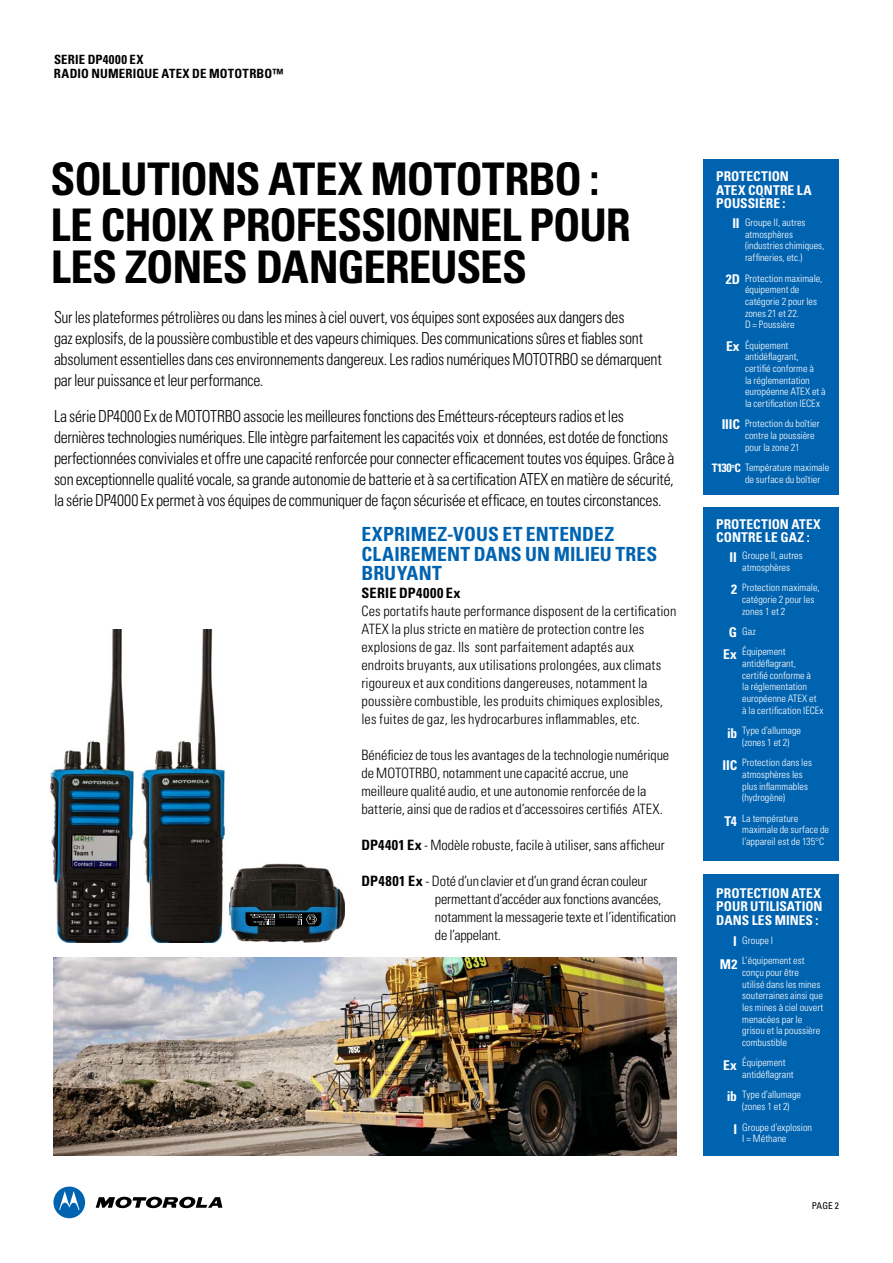
<style>
.page{position:relative;width:893px;height:1263px;background:#fff}
.page>*{position:absolute;margin:0;border:0;box-sizing:border-box;transform-origin:0 0}
.t1{font:700 condensed 45px/42px "Univers";letter-spacing:-.02em;color:#000}
.t2{font:700 condensed 19.5px/19.5px "Univers";letter-spacing:.01em;color:#0063b0}
.t3{font:300 condensed 16.5px/21px "Univers";letter-spacing:-.02em;color:#000;scale:.96 1}
.t4{font:300 condensed 14.25px/18px "Univers";color:#000}
.t5{font:700 condensed 14.25px "Univers";letter-spacing:.02em;color:#000}
.t6{font:700 condensed 13.5px/13.5px "Univers";color:#fff}
.t7{font:700 condensed 12.75px/14.2px "Univers";letter-spacing:.015em;color:#000}
.t8{font:700 condensed 12px "Univers";color:#fff}
.t9{font:300 condensed 10.2px/11.7px "Univers";color:#fff}
.t10{font:condensed 9.3px "Univers";color:#000}
.s1{font-weight:700}
.s2{font-size:11.7px}
.s3{font-size:10.2px}
</style>
<div class="page">
<svg style="left:96px;top:1197px;width:126px;height:12px"></svg>
<div style="left:53px;top:1186px;width:32px;height:32px;background:#0063b0;border-radius:50%"></div>
<svg style="left:59px;top:1191px;width:20px;height:19px"></svg>
<img style="left:53px;top:957px;width:624px;height:198px">
<div style="left:704px;top:159px;width:135px;height:336px;background:#0063b0"></div>
<div style="left:704px;top:874px;width:135px;height:281px;background:#0063b0"></div>
<div style="left:704px;top:507px;width:135px;height:353px;background:#0063b0"></div>
<img style="left:50px;top:629px;width:84px;height:314px">
<img style="left:140px;top:629px;width:85px;height:314px">
<img style="left:229px;top:863px;width:115px;height:80px">
<svg style="left:246px;top:913px;width:75px;height:13px"></svg>
<p class="t7" style="left:54px;top:52px;width:91px">SERIE DP4000 EX<br>RADIO NUM</p>
<p class="t7" style="left:119px;top:66px;width:99px">ERIQUE ATEX DE MOTOTRBO</p>
<p class="t7" style="left:272px;top:66px;width:12px">™</p>
<h1 class="t1" style="left:51px;top:157px;width:347px">SOLUTIONS ATEX MOTOTRBO</h1>
<h1 class="t1" style="left:590px;top:157px;width:11px">:</h1>
<h1 class="t1" style="left:51px;top:203px;width:373px">LE CHOIX PROFESSIONN</h1>
<h1 class="t1" style="left:51px;top:203px;width:529px;text-indent:429px">EL POUR<br>LES ZON ES DANGEREUSES</h1>
<p class="t3" style="left:54px;top:307px;width:635px">Sur les plateformes pétrolières ou dans les mines à ciel ouvert, vos équipes sont exposées aux dangers des<br>gaz explosifs, de la poussière combustible et des vapeurs chimiques. Des communications sûres et fiables sont absolument essentielles dans ces environnements dangereux. Les radios numériques MOTOTRBO se démarquent par leur puissance et leur performance.</p>
<p class="t3" style="left:54px;top:406px;width:648px">La série DP4000 Ex de MOTOTRBO associe les meilleures fonctions des Emétteurs-récepteurs radios et les dernières technologies numériques. Elle intègre parfaitement les capacités voix et données, est dotée de fonctions perfectionnées conviviales et offre une capacité renforcée pour connecter efficacement toutes vos équipes. Grâce à son exceptionnelle qualité vocale, sa grande autonomie de batterie et à sa certification ATEX en matière de sécurité, la série DP4000 Ex permet à vos équipes de communiquer de façon sécurisée et efficace, en toutes circonstances.</p>
<h2 class="t2" style="left:361px;top:524px;width:297px">EXPRIMEZ-VOUS ET ENTENDEZ<br>CLAIREMENT DANS UN MILIEU TRES<br>BRU</h2>
<h2 class="t2" style="left:397px;top:563px;width:35px">YANT</h2>
<h3 class="t5" style="left:361px;top:584px;width:101px">SERIE DP4000 Ex</h3>
<p class="t4" style="left:361px;top:602px;width:316px">Ces portatifs haute performance disposent de la certification ATEX la plus stricte en matière de protection contre les explosions de gaz. Ils sont parfaitement adaptés aux endroits bruyants, aux utilisations prolongées, aux climats rigoureux et aux conditions dangereuses, notamment la poussière combustible, les produits chimiques explosibles, les fuites de gaz, les hydrocarbures inflammables, etc.</p>
<h3 class="t4" style="left:361px;top:746px;width:309px">Bénéficiez de tous les avantages de la technologie numérique de MOTOTRBO, notamment une capacité accrue, une meilleure qualité audio, et une autonomie renforcée de la batterie, ainsi que de radios et d’accessoires certifiés ATEX.</h3>
<h3 class="t4" style="left:361px;top:836px;width:305px"><span class="s1">DP4401 Ex</span> - Modèle robuste, facile à utiliser, sans afficheur</h3>
<h3 class="t4" style="left:435px;top:872px;width:243px;text-indent:-74px"><span class="s1">DP4801 Ex</span> - Doté d’un clavier et d’un grand écran couleur permettant d’accéder aux fonctions avancées, notamment la messagerie texte et l’identification de l’appelant.</h3>
<h3 class="t6" style="left:716px;top:169px;width:65px">PROTECTION<br>ATEX CONTR</h3>
<h3 class="t6" style="left:788px;top:183px;width:26px">E LA</h3>
<h3 class="t6" style="left:716px;top:196px;width:71px">POUSSIÈRE :</h3>
<h3 class="t6" style="left:732px;top:216px;width:9px">II</h3>
<p class="t9" style="left:745px;top:216px;width:81px">Groupe II, autres atmosphères (industries chimiques, raffineries, etc.)</p>
<p class="t9" style="left:745px;top:272px;width:79px">Protection maximale, équipement de catégorie 2 pour les zones 21 et 22.<br>D = Poussière</p>
<p class="t9" style="left:745px;top:339px;width:82px">Équipement antidéflagrant, certifié conforme à<br>la réglementation européenne ATEX et à la certification IECEx</p>
<p class="t9" style="left:745px;top:418px;width:76px">Protection du boîtier contre la poussière pour la zone 21</p>
<p class="t9" style="left:745px;top:461px;width:86px">Température maximale de surface du boîtier</p>
<h3 class="t6" style="left:726px;top:272px;width:16px">2D</h3>
<h3 class="t6" style="left:726px;top:339px;width:15px">Ex</h3>
<h3 class="t6" style="left:722px;top:418px;width:19px">IIIC</h3>
<p class="t8" style="left:712px;top:460px;width:30px"><span class="s2">T</span>130<span class="s3">°</span><span class="s2">C</span></p>
<h3 class="t6" style="left:716px;top:517px;width:106px">PROTECTION ATEX<br>CONTR</h3>
<h3 class="t6" style="left:756px;top:530px;width:55px">E LE GAZ :</h3>
<p class="t9" style="left:742px;top:550px;width:62px">Groupe II, autres atmosphères</p>
<p class="t9" style="left:742px;top:582px;width:79px">Protection maximale, catégorie 2 pour les zones 1 et 2</p>
<p class="t9" style="left:742px;top:621px;width:45px;line-height:20.4px">Gaz<br>Équipement</p>
<p class="t9" style="left:742px;top:657px;width:83px">antidéflagrant, certifié conforme à<br>la réglementation européenne ATEX et à la certification IECEx</p>
<p class="t9" style="left:742px;top:725px;width:60px">Type d’allumage (zones 1 et 2)</p>
<p class="t9" style="left:742px;top:757px;width:71px">Protection dans les atmosphères les plus inflammables (hydrogène)</p>
<p class="t9" style="left:742px;top:812px;width:88px">La température maximale de surface de l’appareil est de 135°C</p>
<h3 class="t6" style="left:729px;top:550px;width:9px">II</h3>
<h3 class="t6" style="left:731px;top:582px;width:7px">2</h3>
<h3 class="t6" style="left:723px;top:621px;width:15px;line-height:22.2px;text-align:center">G<br>Ex</h3>
<h3 class="t6" style="left:727px;top:726px;width:12px">ib</h3>
<h3 class="t6" style="left:722px;top:758px;width:15px">IIC</h3>
<h3 class="t6" style="left:725px;top:814px;width:14px">T4</h3>
<h3 class="t6" style="left:716px;top:886px;width:106px">PROTECTION ATEX<br>POUR</h3>
<h3 class="t6" style="left:716px;top:899px;width:104px;text-indent:34px">UTILISATION<br>DANS LES MINES :</h3>
<h3 class="t6" style="left:720px;top:957px;width:19px">M2</h3>
<p class="t9" style="left:742px;top:930px;width:64px;line-height:20.4px">Groupe I<br>L’équipement est</p>
<p class="t9" style="left:742px;top:966px;width:83px">conçu pour être utilisé dans les mines souterraines ainsi que les mines à ciel ouvert menacées par le grisou et la poussière combustible</p>
<p class="t9" style="left:742px;top:1057px;width:53px">Équipement antidéflagrant</p>
<p class="t9" style="left:742px;top:1089px;width:60px">Type d’allumage (zones 1 et 2)</p>
<p class="t9" style="left:742px;top:1121px;width:71px">Groupe d’explosion<br>I = Méthane</p>
<h3 class="t6" style="left:733px;top:934px;width:5px">I</h3>
<h3 class="t6" style="left:723px;top:1058px;width:15px">Ex</h3>
<h3 class="t6" style="left:727px;top:1089px;width:12px">ib</h3>
<h3 class="t6" style="left:734px;top:1122px;width:5px">I</h3>
<p class="t10" style="left:812px;top:1199px;width:29px">PAGE 2</p>
</div>
